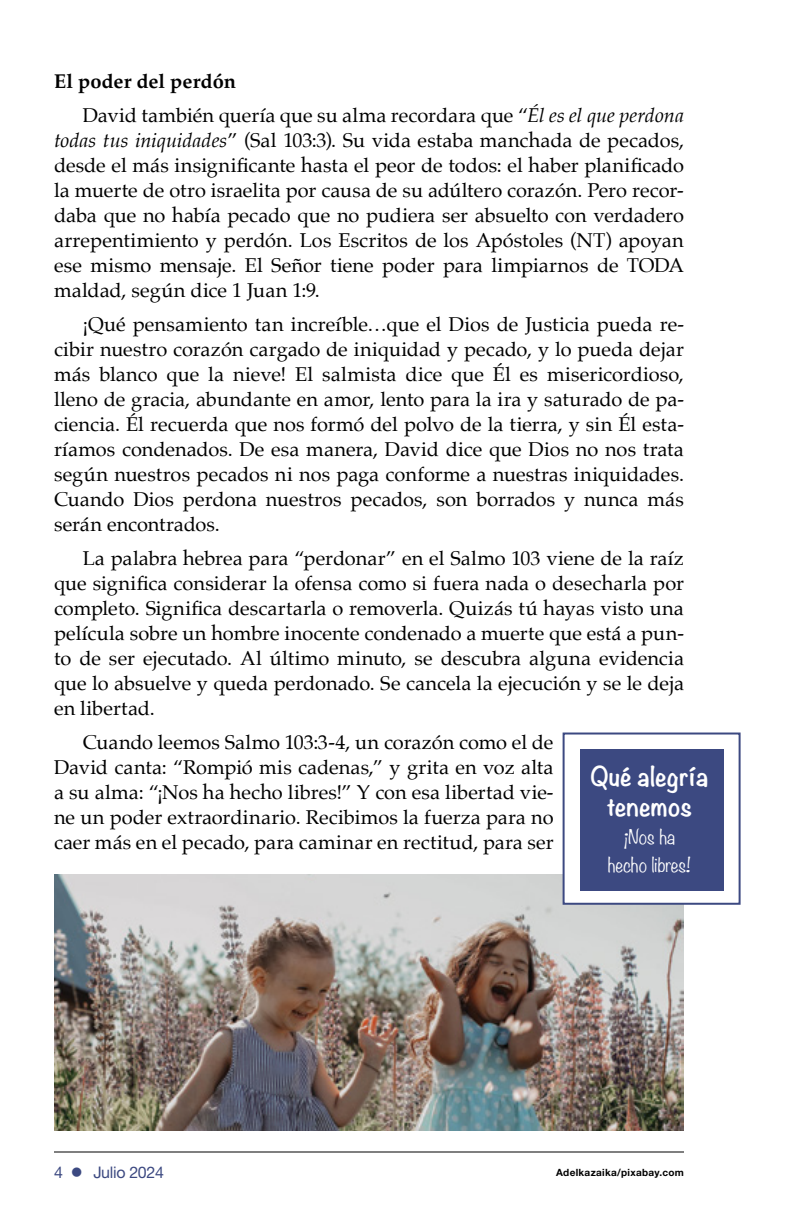
<style>
.page{position:relative;width:792px;height:1224px;background:#fff}
.page>*{position:absolute;margin:0;border:0;box-sizing:border-box;transform-origin:0 0}
.t1{font:700 24px/30px "Noteworthy";color:#fff;text-align:center}
.t2{font:20px/25px "Palatino";letter-spacing:.005em;color:#000;text-align:justify}
.t3{font:300 18px/28px "Noteworthy";color:#fff;text-align:center}
.t4{font:16px "Helvetica Neue LT Std";letter-spacing:-.02em;color:#3c4981}
.t5{font:700 10px "Helvetica Neue LT Std";letter-spacing:.03em;color:#000}
.s1{font-weight:700}
.s2{font-style:italic}
</style>
<div class="page">
<hr style="left:54px;top:1152px;width:630px;height:1px;background:#000">
<img style="left:54px;top:874px;width:630px;height:256px">
<div style="left:563px;top:733px;width:178px;height:172px;background:#fff;border:2px solid #3c4981"></div>
<div style="left:580px;top:749px;width:143px;height:141px;background:#3c4981"></div>
<p class="t2" style="left:83px;top:65px;width:603px;line-height:34px;text-indent:-29px"><span class="s1">El poder del perdón<br></span>David también quería que su alma recordara que “<span class="s2">Él es el que perdona</span></p>
<p class="t2" style="left:54px;top:128px;width:632px"><span class="s2">todas tus iniquidades</span>” (Sal 103:3). Su vida estaba manchada de pecados, desde el más insignificante hasta el peor de todos: el haber planificado la muerte de otro israelita por causa de su adúltero corazón. Pero recor&shy;daba que no había pecado que no pudiera ser absuelto con verdadero arrepentimiento y perdón. Los Escritos de los Apóstoles (NT) apoyan ese mismo mensaje. El Señor tiene poder para limpiarnos de TODA maldad, según dice 1 Juan 1:9.</p>
<p class="t2" style="left:54px;top:312px;width:632px;text-indent:29px">¡Qué pensamiento tan increíble…que el Dios de Justicia pueda re&shy;cibir nuestro corazón cargado de iniquidad y pecado, y lo pueda dejar más blanco que la nieve! El salmista dice que Él es misericordioso, lleno de gracia, abundante en amor, lento para la ira y saturado de pa&shy;ciencia. Él recuerda que nos formó del polvo de la tierra, y sin Él esta&shy;ríamos condenados. De esa manera, David dice que Dios no nos trata según nuestros pecados ni nos paga conforme a nuestras iniquidades.<br>Cuando Dios perdona nuestros pecados, son borrados y nunca más serán encontrados.</p>
<p class="t2" style="left:54px;top:546px;width:632px;text-indent:29px">La palabra hebrea para “perdonar” en el Salmo 103 viene de la raíz que significa considerar la ofensa como si fuera nada o desecharla por completo. Significa descartarla o removerla. Quizás tú hayas visto una película sobre un hombre inocente condenado a muerte que está a pun&shy;to de ser ejecutado. Al último minuto, se descubra alguna evidencia que lo absuelve y queda perdonado. Se cancela la ejecución y se le deja en libertad.</p>
<p class="t2" style="left:54px;top:730px;width:501px;text-indent:29px">Cuando leemos Salmo 103:3-4, un corazón como el de David canta: “Rompió mis cadenas,” y grita en voz alta a su alma: “¡Nos ha hecho libres!” Y con esa libertad vie&shy;ne un poder extraordinario. Recibimos la fuerza para no caer más en el pecado, para caminar en rectitud, para ser</p>
<p class="t1" style="left:590px;top:761px;width:120px">Qué alegría tenemos</p>
<p class="t3" style="left:608px;top:823px;width:84px">¡Nos ha hecho libres!</p>
<p class="t4" style="left:54px;top:1162px;width:111px">4 ● Julio 2024</p>
<p class="t5" style="left:556px;top:1167px;width:129px">Adelkazaika/pixabay.com</p>
</div>
